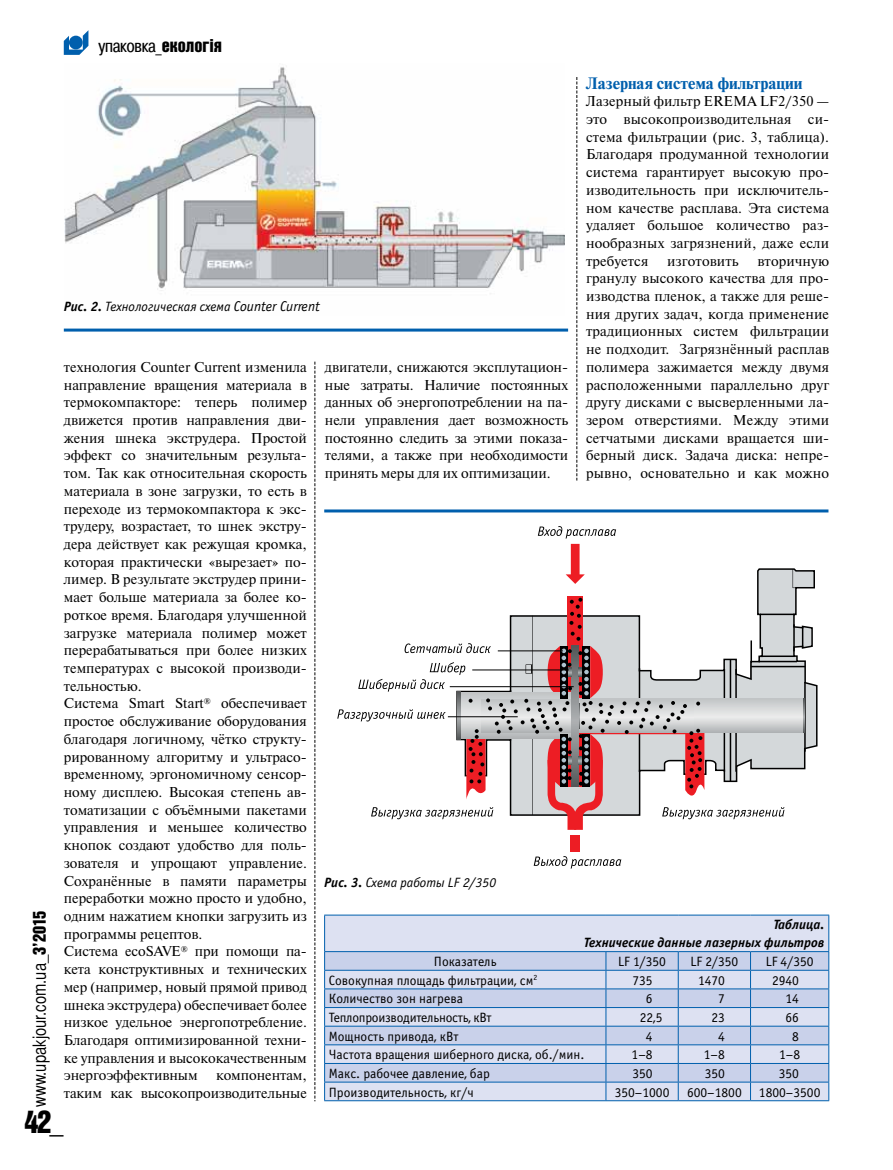
<style>
.page{position:relative;width:893px;height:1170px;background:#fff}
.page>*{position:absolute;margin:0;border:0;box-sizing:border-box;transform-origin:0 0}
.t1{font:31.5px "Bastion Kontrast Alt C";color:#000}
.t2{font:18px "Bastion C";color:#000}
.t3{font:18px "Pragmatica Cond C";letter-spacing:-.005em;color:#000}
.t4{font:700 16.5px "Newton C";color:#005fad}
.t5{font:14.25px/17.7px "Newton C";color:#000;text-align:justify}
.t6{font:13.5px "Officina Sans C";color:#000}
.t7{font:italic 13.5px "Officina Sans C";color:#000}
.t8{font:italic 700 13.5px/18px "Officina Sans C";color:#000;text-align:right}
.t9{font:13.5px "Officina Sans C";letter-spacing:-.02em;color:#000}
.s1{font-family:"Bastion Kontrast Alt C"}
.s2{font-weight:700}
.s3{font-size:14.25px}
</style>
<div class="page">
<svg style="left:64px;top:30px;width:24px;height:25px"></svg>
<svg style="left:577px;top:77px;width:1px;height:403px"></svg>
<div style="left:325px;top:915px;width:503px;height:185px;background:#dde1f2"></div>
<svg style="left:325px;top:952px;width:503px;height:129px;background:#cad3eb"></svg>
<hr style="left:324px;top:914px;width:282px;height:1px;background:#005fad">
<hr style="left:324px;top:915px;width:1px;height:36px;background:#005fad">
<hr style="left:606px;top:914px;width:72px;height:1px;background:#005fad">
<hr style="left:678px;top:914px;width:72px;height:1px;background:#005fad">
<hr style="left:750px;top:914px;width:79px;height:1px;background:#005fad">
<hr style="left:828px;top:915px;width:1px;height:36px;background:#005fad">
<hr style="left:324px;top:951px;width:282px;height:1px;background:#005fad">
<hr style="left:606px;top:951px;width:72px;height:1px;background:#005fad">
<hr style="left:678px;top:951px;width:72px;height:1px;background:#005fad">
<hr style="left:750px;top:951px;width:79px;height:1px;background:#005fad">
<hr style="left:324px;top:969px;width:282px;height:1px;background:#005fad">
<hr style="left:606px;top:969px;width:72px;height:1px;background:#005fad">
<hr style="left:678px;top:969px;width:72px;height:1px;background:#005fad">
<hr style="left:750px;top:969px;width:79px;height:1px;background:#005fad">
<hr style="left:324px;top:988px;width:282px;height:1px;background:#005fad">
<hr style="left:606px;top:988px;width:72px;height:1px;background:#005fad">
<hr style="left:678px;top:988px;width:72px;height:1px;background:#005fad">
<hr style="left:750px;top:988px;width:79px;height:1px;background:#005fad">
<hr style="left:324px;top:1007px;width:282px;height:1px;background:#005fad">
<hr style="left:606px;top:1007px;width:72px;height:1px;background:#005fad">
<hr style="left:678px;top:1007px;width:72px;height:1px;background:#005fad">
<hr style="left:750px;top:1007px;width:79px;height:1px;background:#005fad">
<hr style="left:324px;top:1025px;width:282px;height:1px;background:#005fad">
<hr style="left:606px;top:1025px;width:72px;height:1px;background:#005fad">
<hr style="left:678px;top:1025px;width:72px;height:1px;background:#005fad">
<hr style="left:750px;top:1025px;width:79px;height:1px;background:#005fad">
<hr style="left:324px;top:1044px;width:282px;height:1px;background:#005fad">
<hr style="left:606px;top:1044px;width:72px;height:1px;background:#005fad">
<hr style="left:678px;top:1044px;width:72px;height:1px;background:#005fad">
<hr style="left:750px;top:1044px;width:79px;height:1px;background:#005fad">
<hr style="left:324px;top:1062px;width:282px;height:1px;background:#005fad">
<hr style="left:606px;top:1062px;width:72px;height:1px;background:#005fad">
<hr style="left:678px;top:1062px;width:72px;height:1px;background:#005fad">
<hr style="left:750px;top:1062px;width:79px;height:1px;background:#005fad">
<hr style="left:324px;top:1081px;width:282px;height:1px;background:#005fad">
<svg style="left:324px;top:951px;width:1px;height:149px"></svg>
<hr style="left:606px;top:1081px;width:72px;height:1px;background:#005fad">
<svg style="left:606px;top:951px;width:1px;height:149px"></svg>
<hr style="left:678px;top:1081px;width:72px;height:1px;background:#005fad">
<svg style="left:678px;top:951px;width:1px;height:149px"></svg>
<hr style="left:750px;top:1081px;width:79px;height:1px;background:#005fad">
<svg style="left:750px;top:951px;width:1px;height:149px"></svg>
<svg style="left:828px;top:951px;width:1px;height:149px"></svg>
<hr style="left:324px;top:1100px;width:282px;height:1px;background:#005fad">
<hr style="left:606px;top:1100px;width:72px;height:1px;background:#005fad">
<hr style="left:678px;top:1100px;width:72px;height:1px;background:#005fad">
<hr style="left:750px;top:1100px;width:79px;height:1px;background:#005fad">
<svg style="left:565px;top:568px;width:252px;height:244px"></svg>
<hr style="left:760px;top:613px;width:35px;height:2px;background:#000">
<hr style="left:760px;top:655px;width:35px;height:2px;background:#000">
<hr style="left:759px;top:660px;width:38px;height:2px;background:#000">
<hr style="left:751px;top:665px;width:54px;height:2px;background:#000">
<hr style="left:793px;top:624px;width:2px;height:27px;background:#000">
<svg style="left:802px;top:627px;width:1px;height:20px"></svg>
<hr style="left:804px;top:682px;width:2px;height:69px;background:#000">
<svg style="left:792px;top:569px;width:5px;height:19px"></svg>
<svg style="left:566px;top:544px;width:19px;height:40px"></svg>
<svg style="left:784px;top:698px;width:19px;height:34px"></svg>
<svg style="left:803px;top:698px;width:2px;height:34px"></svg>
<div style="left:571px;top:835px;width:9px;height:16px;background:#ed1d24"></div>
<svg style="left:534px;top:856px;width:87px;height:12px"></svg>
<svg style="left:538px;top:526px;width:78px;height:12px"></svg>
<svg style="left:337px;top:597px;width:447px;height:232px"></svg>
<img style="left:65px;top:67px;width:500px;height:227px">
<hr style="left:64px;top:328px;width:504px;height:3px;background:#005fad">
<hr style="left:324px;top:509px;width:504px;height:3px;background:#005fad">
<svg style="left:315px;top:361px;width:1px;height:740px"></svg>
<p class="t2" style="left:29px;top:1106px;width:198px;rotate:-90deg">www.upakjour.com.ua_<span class="s1">3’2015</span></p>
<p class="t3" style="left:99px;top:35px;width:125px">упаковка_<span class="s1">екологія</span></p>
<p class="t4" style="left:586px;top:74px;width:218px">Лазерная система фильтрации</p>
<p class="t5" style="left:586px;top:93px;width:245px">Лазерный фильтр EREMA LF2/350 — это высокопроизводительная си&shy;стема фильтрации (рис. 3, таблица).<br>Благодаря продуманной технологии система гарантирует высокую про&shy;изводительность при исключитель&shy;ном качестве расплава. Эта система удаляет большое количество раз&shy;нообразных загрязнений, даже если требуется</p>
<p class="t5" style="left:586px;top:252px;width:245px;text-indent:171px">вторичную гранулу высокого качества для про&shy;изводства пленок, а также для реше&shy;ния других задач, когда применение традиционных систем фильтрации не подходит. Загрязнённый расплав полимера зажимается между двумя расположенными параллельно друг другу дисками с высверленными ла&shy;зером отверстиями. Между этими сетчатыми дисками вращается ши&shy;берный диск. Задача диска: непре&shy;рывно, основательно и как можно</p>
<p class="t5" style="left:667px;top:252px;width:73px">изготовить</p>
<p class="t7" style="left:64px;top:299px;width:258px"><span class="s2">Рис. 2.</span> Технологическая схема <span class="s3">Counter Current</span></p>
<p class="t5" style="left:64px;top:358px;width:245px;text-align:left">технология Counter Current изменила направление вращения материала в термокомпакторе: теперь полимер движется против направления дви&shy;жения шнека экструдера. Простой эффект со значительным результа&shy;том. Так как относительная скорость материала в зоне загрузки, то есть в переходе из термокомпактора к экс&shy;трудеру, возрастает, то шнек экстру&shy;дера действует как режущая кромка, которая практически «вырезает» по&shy;лимер. В результате экструдер прини&shy;мает больше материала за более ко&shy;роткое время. Благодаря улучшенной загрузке материала полимер может перерабатываться при более низких температурах с высокой производи&shy;тельностью.<br>Система Smart Start<sup>®</sup> обеспечивает простое обслуживание оборудования благодаря логичному, чётко структу&shy;рированному алгоритму и ультрасо&shy;временному, эргономичному сенсор&shy;ному дисплею. Высокая степень ав&shy;томатизации с объёмными пакетами управления и меньшее количество кнопок создают удобство для поль&shy;зователя и упрощают управление.<br>Сохранённые в памяти параметры переработки можно просто и удобно, одним нажатием кнопки загрузить из программы рецептов.<br>Система ecoSAVE<sup>®</sup> при помощи па&shy;кета конструктивных и технических мер (например, новый прямой привод шнека экструдера) обеспечивает более низкое удельное энергопотребление.<br>Благодаря оптимизированной техни&shy;ке управления и высококачественным энергоэффективным</p>
<p class="t5" style="left:325px;top:358px;width:245px">двигатели, снижаются эксплутацион&shy;ные затраты. Наличие постоянных данных об энергопотреблении на па&shy;нели управления дает возможность постоянно следить за этими показа&shy;телями, а также при необходимости принять меры для их оптимизации.</p>
<p class="t7" style="left:324px;top:875px;width:173px"><span class="s2">Рис. 3.</span> Схема работы LF 2/350</p>
<p class="t8" style="left:584px;top:915px;width:242px">Таблица.<br>Технические данные лазерных фильтров</p>
<p class="t6" style="left:434px;top:954px;width:64px">Показатель</p>
<p class="t6" style="left:618px;top:954px;width:49px">LF 1/350</p>
<p class="t6" style="left:690px;top:954px;width:49px">LF 2/350</p>
<p class="t6" style="left:766px;top:954px;width:49px">LF 4/350</p>
<p class="t6" style="left:329px;top:972px;width:210px">Совокупная площадь фильтрации, см<sup>2</sup></p>
<p class="t6" style="left:632px;top:972px;width:22px">735</p>
<p class="t6" style="left:698px;top:972px;width:28px">1470</p>
<p class="t6" style="left:772px;top:972px;width:28px">2940</p>
<p class="t6" style="left:329px;top:991px;width:136px">Количество зон нагрева</p>
<p class="t6" style="left:646px;top:991px;width:8px">6</p>
<p class="t6" style="left:718px;top:991px;width:8px">7</p>
<p class="t6" style="left:785px;top:991px;width:15px">14</p>
<p class="t9" style="left:329px;top:1009px;width:164px">Теплопроизводительность, кВт</p>
<p class="t6" style="left:640px;top:1009px;width:24px">22,5</p>
<p class="t6" style="left:711px;top:1009px;width:15px">23</p>
<p class="t6" style="left:785px;top:1009px;width:15px">66</p>
<p class="t6" style="left:329px;top:1028px;width:131px">Мощность привода, кВт</p>
<p class="t6" style="left:646px;top:1028px;width:8px">4</p>
<p class="t6" style="left:718px;top:1028px;width:8px">4</p>
<p class="t6" style="left:792px;top:1028px;width:8px">8</p>
<p class="t6" style="left:329px;top:1047px;width:257px">Частота вращения шиберного диска, об./мин.</p>
<p class="t6" style="left:632px;top:1047px;width:23px">1–8</p>
<p class="t6" style="left:704px;top:1047px;width:23px">1–8</p>
<p class="t6" style="left:779px;top:1047px;width:23px">1–8</p>
<p class="t6" style="left:329px;top:1065px;width:162px">Макс. рабочее давление, бар</p>
<p class="t6" style="left:632px;top:1065px;width:22px">350</p>
<p class="t6" style="left:705px;top:1065px;width:22px">350</p>
<p class="t6" style="left:779px;top:1065px;width:22px">350</p>
<p class="t6" style="left:329px;top:1084px;width:146px">Производительность, кг/ч</p>
<p class="t6" style="left:615px;top:1084px;width:56px">350–1000</p>
<p class="t6" style="left:687px;top:1084px;width:56px">600–1800</p>
<p class="t6" style="left:759px;top:1084px;width:63px">1800–3500</p>
<p class="t5" style="left:64px;top:1066px;width:245px;text-align:right">компонентам,<br>таким как высокопроизводительные</p>
<h1 class="t1" style="left:25px;top:1105px;width:41px">42_</h1>
</div>
